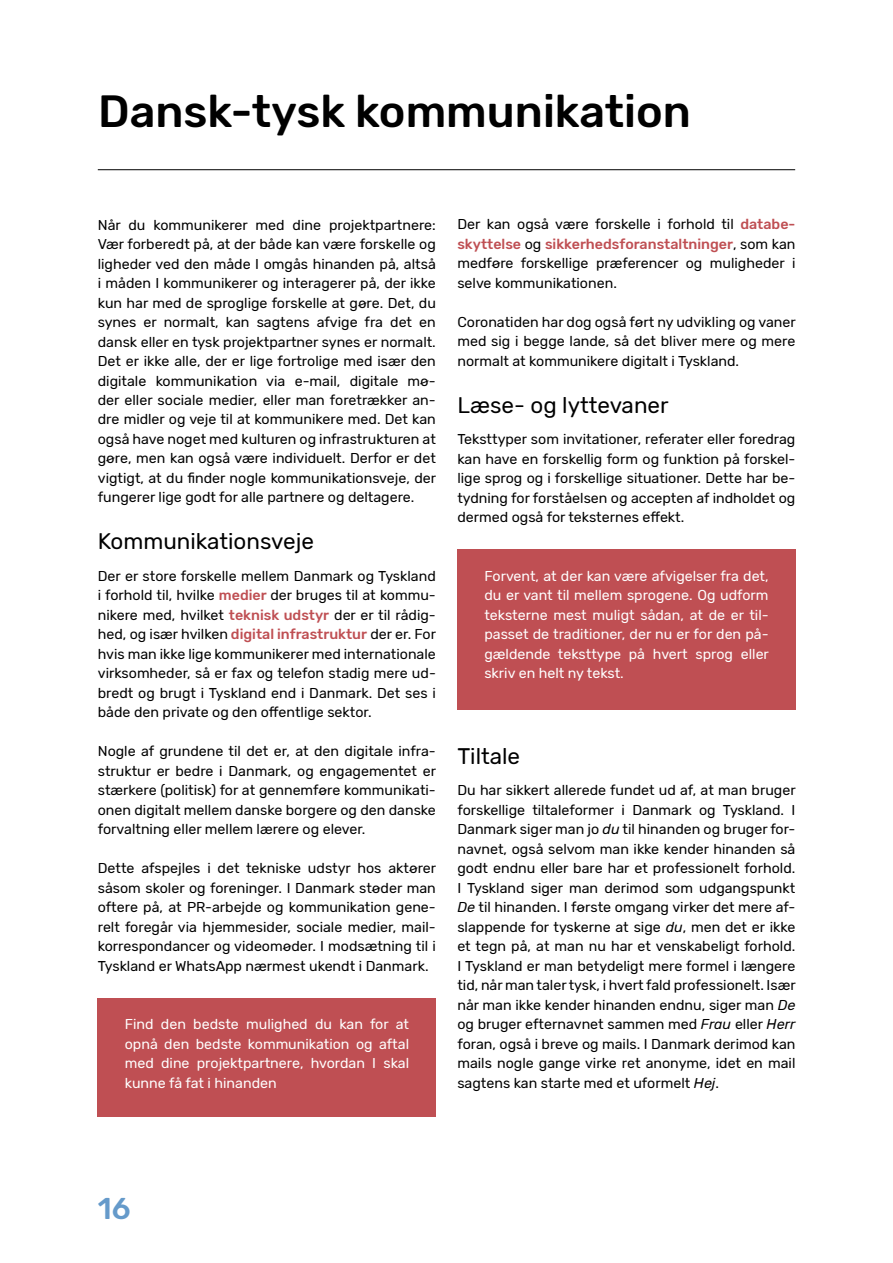
<style>
.page{position:relative;width:893px;height:1263px;background:#fff}
.page>*{position:absolute;margin:0;border:0;box-sizing:border-box;transform-origin:0 0}
.t1{font:500 45px "Rubik";color:#000}
.t2{font:500 30px "Rubik";color:#659aca}
.t3{font:22.5px "Rubik";color:#000}
.t4{font:14.25px/19.5px "Rubik";color:#000;text-align:justify}
.t5{font:14.25px/19.5px "Rubik";color:#fff;text-align:justify}
.s1{font-weight:500;color:#bf4f53}
.s2{font-style:italic}
</style>
<div class="page">
<div style="left:98px;top:998px;width:338px;height:118px;background:#bf4f53"></div>
<div style="left:457px;top:549px;width:338px;height:160px;background:#bf4f53"></div>
<hr style="left:98px;top:169px;width:697px;height:1px;background:#000">
<h1 class="t1" style="left:98px;top:86px;width:594px">Dansk-tysk kommunikation</h1>
<p class="t4" style="left:98px;top:215px;width:340px">Når du kommunikerer med dine projektpartnere:<br>Vær forberedt på, at der både kan være forskelle og ligheder ved den måde I omgås hinanden på, altså i måden I kommunikerer og interagerer på, der ikke kun har med de sproglige forskelle at gøre. Det, du synes er normalt, kan sagtens afvige fra det en dansk eller en tysk projektpartner synes er normalt.<br>Det er ikke alle, der er lige fortrolige med især den digitale kommunikation via e-mail, digitale mø&shy;der eller sociale medier, eller man foretrækker an&shy;dre midler og veje til at kommunikere med. Det kan også have noget med kulturen og infrastrukturen at gøre, men kan også være individuelt. Derfor er det vigtigt, at du finder nogle kommunikationsveje, der fungerer lige godt for alle partnere og deltagere.</p>
<h3 class="t3" style="left:98px;top:528px;width:218px">Kommunikationsveje</h3>
<p class="t4" style="left:98px;top:566px;width:340px">Der er store forskelle mellem Danmark og Tyskland i forhold til, hvilke <span class="s1">medier</span> der bruges til at kommu&shy;nikere med, hvilket <span class="s1">teknisk udstyr</span> der er til rådig&shy;hed, og især hvilken <span class="s1">digital infrastruktur</span> der er. For hvis man ikke lige kommunikerer med internationale virksomheder, så er fax og telefon stadig mere ud&shy;bredt og brugt i Tyskland end i Danmark. Det ses i både den private og den offentlige sektor.</p>
<p class="t4" style="left:98px;top:742px;width:340px">Nogle af grundene til det er, at den digitale infra&shy;struktur er bedre i Danmark, og engagementet er stærkere (politisk) for at gennemføre kommunikati&shy;onen digitalt mellem danske borgere og den danske forvaltning eller mellem lærere og elever.</p>
<p class="t4" style="left:98px;top:859px;width:340px">Dette afspejles i det tekniske udstyr hos aktører såsom skoler og foreninger. I Danmark støder man oftere på, at PR-arbejde og kommunikation gene&shy;relt foregår via hjemmesider, sociale medier, mail&shy;korrespondancer og videomøder. I modsætning til i Tyskland er WhatsApp nærmest ukendt i Danmark.</p>
<p class="t5" style="left:125px;top:1015px;width:286px">Find den bedste mulighed du kan for at opnå den bedste kommunikation og aftal med dine projektpartnere, hvordan I skal kunne få fat i hinanden</p>
<p class="t4" style="left:457px;top:215px;width:340px">Der kan også være forskelle i forhold til <span class="s1">databe&shy;skyttelse</span> og <span class="s1">sikkerhedsforanstaltninger</span>, som kan medføre forskellige præferencer og muligheder i selve kommunikationen.</p>
<p class="t4" style="left:457px;top:313px;width:340px">Coronatiden har dog også ført ny udvikling og vaner med sig i begge lande, så det bliver mere og mere normalt at kommunikere digitalt i Tyskland.</p>
<h3 class="t3" style="left:457px;top:392px;width:213px">Læse- og lyttevaner</h3>
<p class="t4" style="left:457px;top:430px;width:340px">Teksttyper som invitationer, referater eller foredrag kan have en forskellig form og funktion på forskel&shy;lige sprog og i forskellige situationer. Dette har be&shy;tydning for forståelsen og accepten af indholdet og dermed også for teksternes effekt.</p>
<p class="t5" style="left:484px;top:566px;width:286px">Forvent, at der kan være afvigelser fra det, du er vant til mellem sprogene. Og udform teksterne mest muligt sådan, at de er til&shy;passet de traditioner, der nu er for den på&shy;gældende teksttype på hvert sprog eller skriv en helt ny tekst.</p>
<h3 class="t3" style="left:457px;top:743px;width:64px">Tiltale</h3>
<p class="t4" style="left:457px;top:781px;width:340px">Du har sikkert allerede fundet ud af, at man bruger forskellige tiltaleformer i Danmark og Tyskland. I Danmark siger man jo <span class="s2">du</span> til hinanden og bruger for&shy;navnet, også selvom man ikke kender hinanden så godt endnu eller bare har et professionelt forhold.<br>I Tyskland siger man derimod som udgangspunkt <span class="s2">De</span> til hinanden. I første omgang virker det mere af&shy;slappende for tyskerne at sige <span class="s2">du</span>, men det er ikke et tegn på, at man nu har et venskabeligt forhold.<br>I Tyskland er man betydeligt mere formel i længere tid, når man taler tysk, i hvert fald professionelt. Især når man ikke kender hinanden endnu, siger man <span class="s2">De </span>og bruger efternavnet sammen med <span class="s2">Frau</span> eller <span class="s2">Herr </span>foran, også i breve og mails. I Danmark derimod kan mails nogle gange virke ret anonyme, idet en mail sagtens kan starte med et uformelt <span class="s2">Hej</span>.</p>
<h2 class="t2" style="left:98px;top:1191px;width:34px">16</h2>
</div>
